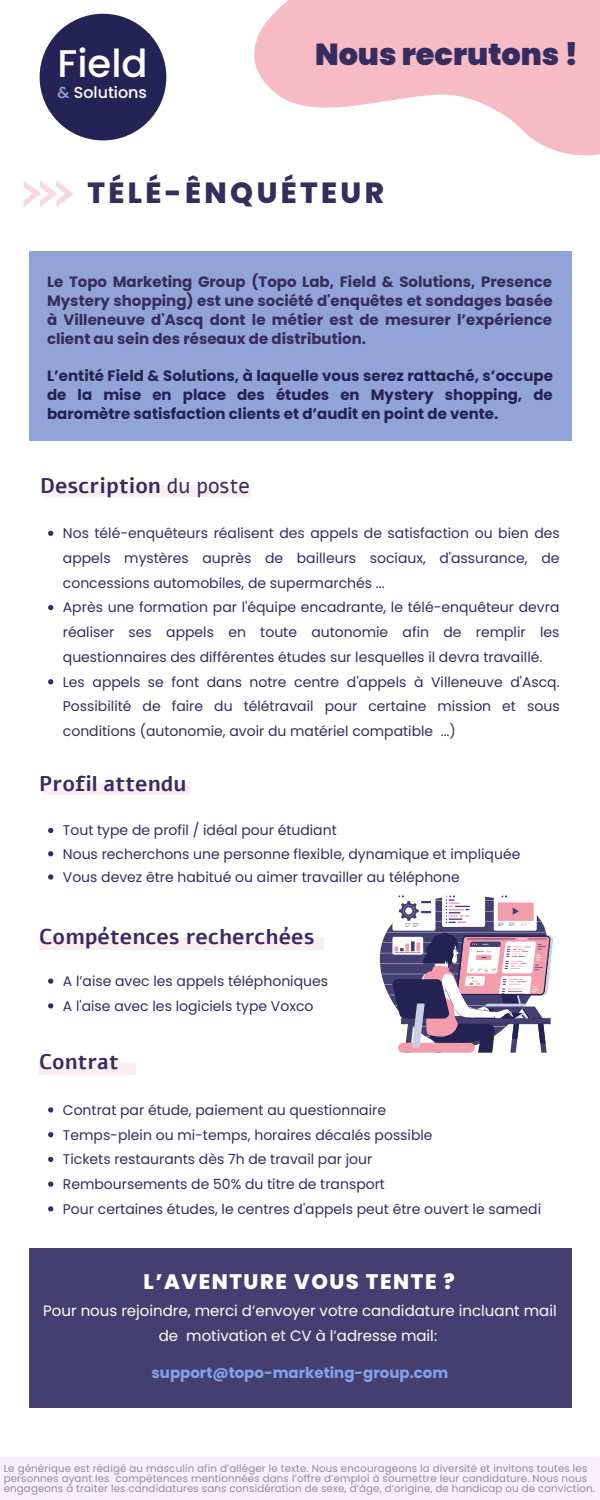
<style>
.page{position:relative;width:600px;height:1500px;background:#fff}
.page>*{position:absolute;margin:0;border:0;box-sizing:border-box;transform-origin:0 0}
.t1{font:500 38.5px "Poppins";color:#fff}
.t2{font:900 30.3px "Poppins";color:#362c5d}
.t3{font:800 29.2px "Poppins";letter-spacing:.115em;color:#362c5d}
.t4{font:700 21.3px "Alef";color:#362c5d}
.t5{font:800 21px "Poppins";letter-spacing:.075em;color:#fffffe}
.t6{font:700 21px "Alef";color:#362c5d}
.t7{font:500 15.9px "Poppins";color:#fff}
.t8{font:700 15px/18.8px "Poppins";color:#362c5d;text-align:justify}
.t9{font:700 15px/18.8px "Poppins";color:#242253;text-align:justify}
.t10{font:15px/24.3px "Poppins";color:#fffffe;text-align:center}
.t11{font:700 15px "Poppins";color:#88a0e6}
.t12{font:14px/24.8px "Poppins";color:#362c5d}
.t13{font:10.2px/10px "Poppins";letter-spacing:.015em;color:#655f76}
.s1{color:#92a4d7}
.s2{font-weight:400}
</style>
<div class="page">
<div style="left:29px;top:251px;width:543px;height:190px;background:#92a4d7"></div>
<svg style="left:254px;top:0;width:346px;height:156px;fill:#f6bbc5"></svg>
<svg style="left:24px;top:180px;width:50px;height:27px"></svg>
<div style="left:43px;top:783px;width:146px;height:11px;background:#fcedf0"></div>
<div style="left:46px;top:485px;width:205px;height:11px;background:#fcedf0"></div>
<svg style="left:48px;top:531px;width:5px;height:5px"></svg>
<svg style="left:48px;top:605px;width:5px;height:5px"></svg>
<svg style="left:48px;top:679px;width:5px;height:5px"></svg>
<svg style="left:48px;top:828px;width:5px;height:5px"></svg>
<svg style="left:48px;top:851px;width:5px;height:5px"></svg>
<svg style="left:48px;top:874px;width:5px;height:6px"></svg>
<svg style="left:48px;top:978px;width:5px;height:6px"></svg>
<svg style="left:48px;top:1003px;width:5px;height:5px"></svg>
<div style="left:39px;top:937px;width:285px;height:13px;background:#fcedf0"></div>
<svg style="left:380px;top:895px;width:173px;height:158px"></svg>
<div style="left:39px;top:1063px;width:97px;height:12px;background:#fcedf0"></div>
<div style="left:29px;top:1248px;width:543px;height:160px;background:#453f71"></div>
<svg style="left:48px;top:1107px;width:5px;height:6px"></svg>
<svg style="left:48px;top:1132px;width:5px;height:5px"></svg>
<svg style="left:48px;top:1157px;width:5px;height:5px"></svg>
<svg style="left:48px;top:1182px;width:5px;height:5px"></svg>
<svg style="left:48px;top:1206px;width:5px;height:6px"></svg>
<div style="left:0;top:1457px;width:600px;height:43px;background:#f7ebff"></div>
<div style="left:40px;top:14px;width:126px;height:126px;background:#252356;border-radius:50%"></div>
<h1 class="t1" style="left:58px;top:37px;width:92px">Field</h1>
<p class="t7" style="left:58px;top:81px;width:91px"><span class="s1">&amp;</span> Solutions</p>
<h2 class="t2" style="left:315px;top:33px;width:265px">Nous recrutons !</h2>
<h3 class="t3" style="left:87px;top:173px;width:298px">TÉLÉ-ÊNQUÉTEUR</h3>
<p class="t8" style="left:47px;top:273px;width:507px">Le Topo Marketing Group (Topo Lab, Field &amp; Solutions, Presence Mystery shopping) est une société d'enquêtes et sondages basée à Villeneuve d'Ascq dont le métier est de mesurer l’expérience client au sein des réseaux de distribution.</p>
<p class="t9" style="left:47px;top:366px;width:507px">L’entité Field &amp; Solutions, à laquelle vous serez rattaché, s’occupe de la mise en place des études en Mystery shopping, de baromètre satisfaction clients et d’audit en point de vente.</p>
<h3 class="t4" style="left:40px;top:472px;width:211px">Description <span class="s2">du poste</span></h3>
<p class="t12" style="left:63px;top:521px;width:498px">Nos télé-enquêteurs réalisent des appels de satisfaction ou bien des appels mystères auprès de bailleurs sociaux, d'assurance, de concessions automobiles, de supermarchés ...<br>Après une formation par l'équipe encadrante, le télé-enquêteur devra réaliser ses appels en toute autonomie afin de remplir les questionnaires des différentes études sur lesquelles il devra travaillé.<br>Les appels se font dans notre centre d'appels à Villeneuve d'Ascq.<br>Possibilité de faire du télétravail pour certaine mission et sous conditions (autonomie, avoir du matériel compatible ...)</p>
<h3 class="t4" style="left:39px;top:769px;width:149px">Profil attendu</h3>
<p class="t12" style="left:63px;top:819px;width:459px;line-height:23.2px">Tout type de profil / idéal pour étudiant<br>Nous recherchons une personne flexible, dynamique et impliquée<br>Vous devez être habitué ou aimer travailler au téléphone</p>
<h3 class="t4" style="left:39px;top:923px;width:277px">Compétences recherchées</h3>
<p class="t12" style="left:63px;top:969px;width:267px">A l’aise avec les appels téléphoniques<br>A l'aise avec les logiciels type Voxco</p>
<h3 class="t6" style="left:39px;top:1048px;width:81px">Contrat</h3>
<p class="t12" style="left:63px;top:1097px;width:480px">Contrat par étude, paiement au questionnaire<br>Temps-plein ou mi-temps, horaires décalés possible<br>Tickets restaurants dès 7h de travail par jour<br>Remboursements de 50% du titre de transport<br>Pour certaines études, le centres d'appels peut être ouvert le samedi</p>
<h3 class="t5" style="left:144px;top:1267px;width:313px">L’AVENTURE VOUS TENTE ?</h3>
<p class="t10" style="left:43px;top:1299px;width:515px">Pour nous rejoindre, merci d’envoyer votre candidature incluant mail de motivation et CV à l’adresse mail:</p>
<p class="t11" style="left:152px;top:1362px;width:298px">support@topo-marketing-group.com</p>
<p class="t13" style="left:4px;top:1463px;width:593px">Le générique est rédigé au masculin afin d’alléger le texte. Nous encourageons la diversité et invitons toutes les personnes ayant les compétences mentionnées dans l’offre d’emploi à soumettre leur candidature. Nous nous engageons à traiter les candidatures sans considération de sexe, d’âge, d’origine, de handicap ou de conviction.</p>
</div>
